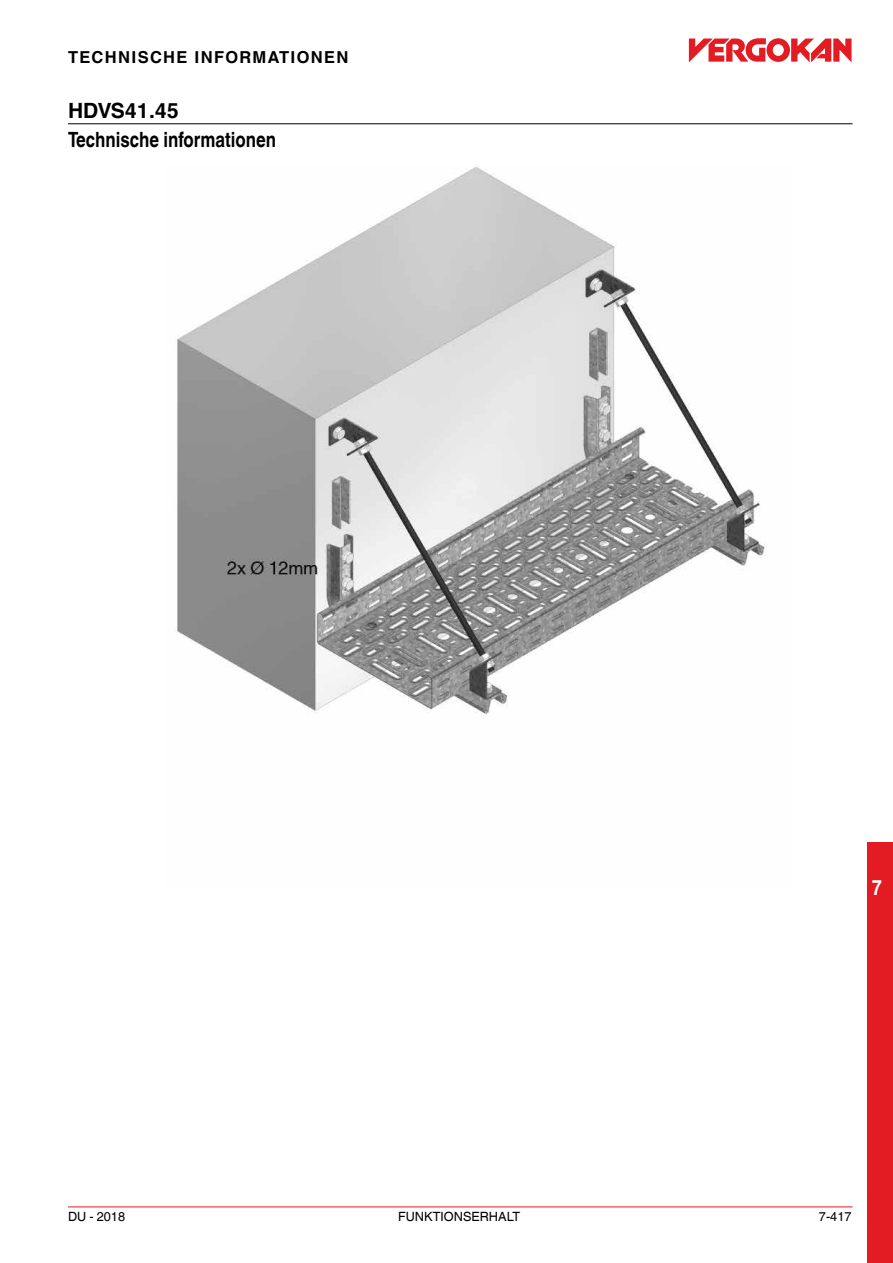
<style>
.page{position:relative;width:893px;height:1263px;background:#fff}
.page>*{position:absolute;margin:0;border:0;box-sizing:border-box;transform-origin:0 0}
.t1{font:700 21px/29.5px "Helvetica Linotype";color:#000}
.t2{font:700 21px "Helvetica Linotype";color:#fff;scale:.85 1}
.t3{font:700 16.5px "Helvetica Linotype";letter-spacing:.08em;color:#000}
.t4{font:12.75px "Helvetica Linotype";color:#000}
</style>
<div class="page">
<svg style="left:689px;top:38px;width:162px;height:24px"></svg>
<hr style="left:68px;top:1206px;width:785px;height:1px;background:#e31b23">
<div style="left:867px;top:842px;width:26px;height:421px;background:#e31b23"></div>
<hr style="left:68px;top:123px;width:785px;height:1px;background:#000">
<img style="left:177px;top:167px;width:588px;height:547px">
<p class="t3" style="left:68px;top:48px;width:282px">TECHNISCHE INFORMATIONEN</p>
<p class="t1" style="left:68px;top:96px;width:209px">HDVS41.45<br>Technische informationen</p>
<p class="t4" style="left:68px;top:1209px;width:59px">DU - 2018</p>
<p class="t4" style="left:398px;top:1209px;width:123px">FUNKTIONSERHALT</p>
<p class="t2" style="left:872px;top:876px;width:14px">7</p>
<p class="t4" style="left:819px;top:1209px;width:34px">7-417</p>
</div>
